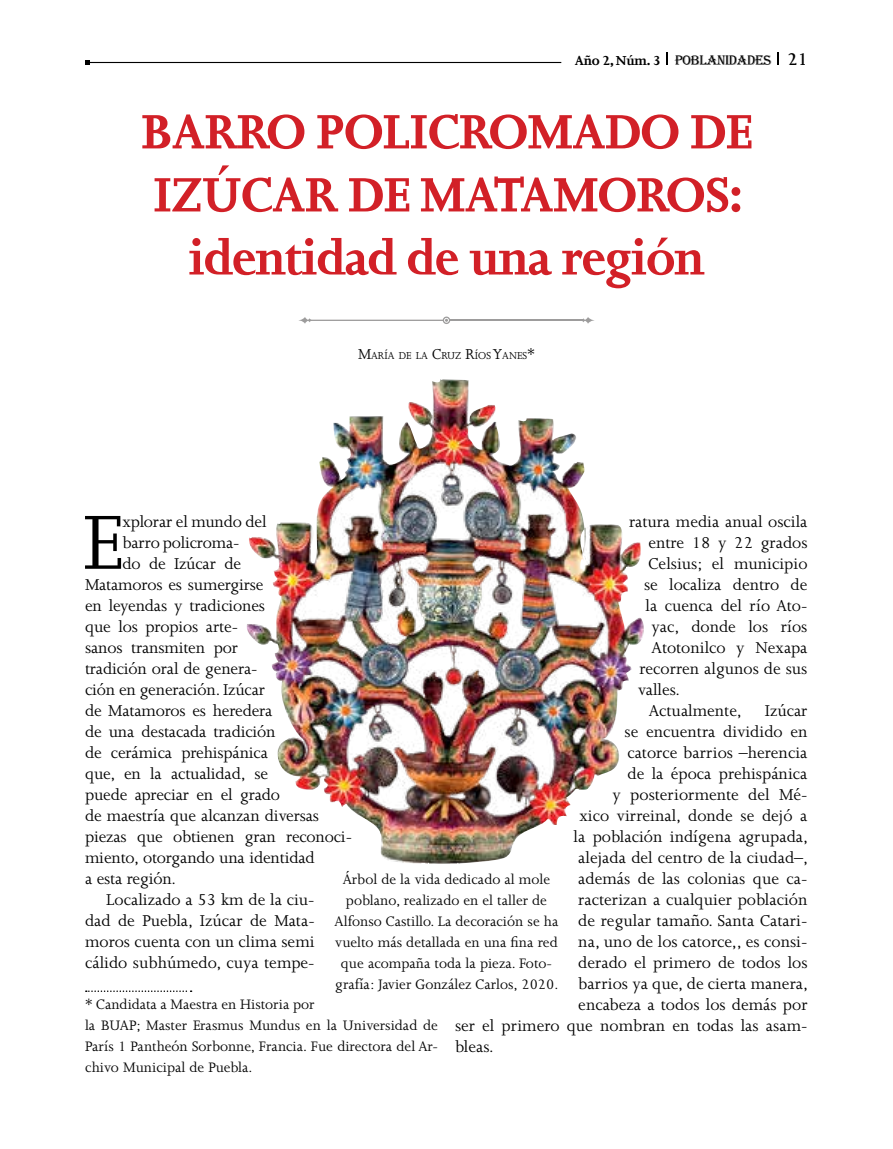
<style>
.page{position:relative;width:893px;height:1149px;background:#fff}
.page>*{position:absolute;margin:0;border:0;box-sizing:border-box;transform-origin:0 0}
.t1{font:88.05px "Joanna MT Std";color:#000}
.t2{font:700 55.5px/63px "Joanna MT Std";letter-spacing:-.025em;color:#d22027;text-align:center}
.t3{font:18px "Joanna MT Std";color:#000}
.t4{font:15.75px/21px "Joanna MT Std";color:#000}
.t5{font:14.25px "Algerian";letter-spacing:-.04em;color:#000}
.t6{font:11.55px "Joanna MT Std";color:#000}
.s1{font-family:"Joanna MT Std";font-weight:700;font-size:15px}
.s2{font-family:"Joanna MT Std";font-weight:600;font-size:19.5px}
.s3{font-size:16.5px}
</style>
<div class="page">
<svg style="left:666px;top:53px;width:2px;height:12px"></svg>
<svg style="left:778px;top:53px;width:1px;height:12px"></svg>
<hr style="left:87px;top:62px;width:474px;height:1px;background:#000">
<svg style="left:85px;top:60px;width:5px;height:5px"></svg>
<svg style="left:299px;top:316px;width:151px;height:8px"></svg>
<svg style="left:582px;top:317px;width:12px;height:6px"></svg>
<hr style="left:449px;top:319px;width:135px;height:2px;background:#9d9c9c">
<svg style="left:86px;top:990px;width:106px;height:1px"></svg>
<img style="left:246px;top:379px;width:398px;height:485px">
<p class="t5" style="left:575px;top:52px;width:235px"><span class="s1">Año 2, Núm. 3</span> POBLANIDADES <span class="s2">21</span></p>
<h2 class="t2" style="left:141px;top:100px;width:612px">BARRO POLICROMADO DE<br>IZÚCAR DE MATAMOROS: identidad de una región</h2>
<p class="t6" style="left:358px;top:349px;width:178px"><span class="s3">M</span>ARÍA DE LA <span class="s3">C</span>RUZ <span class="s3">R</span>ÍOS <span class="s3">Y</span>ANES<span class="s3">*</span></p>
<h1 class="t1" style="left:83px;top:495px;width:42px">E</h1>
<p class="t3" style="left:122px;top:511px;width:146px">xplorar el mundo del</p>
<p class="t3" style="left:629px;top:511px;width:180px">ratura media anual oscila</p>
<p class="t3" style="left:648px;top:532px;width:161px">entre 18 y 22 grados</p>
<p class="t3" style="left:648px;top:553px;width:160px">Celsius; el municipio</p>
<p class="t3" style="left:644px;top:574px;width:165px">se localiza dentro de</p>
<p class="t3" style="left:645px;top:595px;width:164px">la cuenca del río Ato-</p>
<p class="t3" style="left:651px;top:616px;width:157px">yac, donde los ríos</p>
<p class="t3" style="left:651px;top:637px;width:157px">Atotonilco y Nexapa</p>
<p class="t3" style="left:639px;top:658px;width:169px">recorren algunos de sus</p>
<p class="t3" style="left:638px;top:679px;width:44px">valles.</p>
<p class="t3" style="left:649px;top:700px;width:94px">Actualmente,</p>
<p class="t3" style="left:765px;top:700px;width:44px">Izúcar</p>
<p class="t3" style="left:624px;top:721px;width:185px">se encuentra dividido en</p>
<p class="t3" style="left:627px;top:742px;width:181px">catorce barrios –herencia</p>
<p class="t3" style="left:627px;top:763px;width:182px">de la época prehispánica</p>
<p class="t3" style="left:612px;top:784px;width:196px">y posteriormente del Mé-</p>
<p class="t3" style="left:579px;top:805px;width:229px">xico virreinal, donde se dejó a</p>
<p class="t3" style="left:573px;top:826px;width:236px">la población indígena agrupada,</p>
<p class="t3" style="left:578px;top:847px;width:231px">alejada del centro de la ciudad–,</p>
<p class="t3" style="left:578px;top:868px;width:231px">además de las colonias que ca-</p>
<p class="t3" style="left:578px;top:889px;width:231px">racterizan a cualquier población</p>
<p class="t3" style="left:578px;top:910px;width:231px">de regular tamaño. Santa Catari-</p>
<p class="t3" style="left:578px;top:931px;width:231px">na, uno de los catorce,, es consi-</p>
<p class="t3" style="left:578px;top:952px;width:231px">derado el primero de todos los</p>
<p class="t3" style="left:578px;top:973px;width:231px">barrios ya que, de cierta manera,</p>
<p class="t3" style="left:578px;top:994px;width:231px">encabeza a todos los demás por</p>
<p class="t3" style="left:455px;top:1015px;width:354px">ser el primero que nombran en todas las asam-</p>
<p class="t3" style="left:455px;top:1036px;width:40px">bleas.</p>
<p class="t3" style="left:122px;top:532px;width:119px">barro policroma-</p>
<p class="t3" style="left:122px;top:553px;width:120px">do de Izúcar de</p>
<p class="t3" style="left:85px;top:574px;width:180px">Matamoros es sumergirse</p>
<p class="t3" style="left:85px;top:595px;width:182px">en leyendas y tradiciones</p>
<p class="t3" style="left:85px;top:616px;width:154px">que los propios arte-</p>
<p class="t3" style="left:85px;top:637px;width:155px">sanos transmiten por</p>
<p class="t3" style="left:85px;top:658px;width:174px">tradición oral de genera-</p>
<p class="t3" style="left:85px;top:679px;width:182px">ción en generación. Izúcar</p>
<p class="t3" style="left:85px;top:700px;width:189px">de Matamoros es heredera</p>
<p class="t3" style="left:85px;top:721px;width:192px">de una destacada tradición</p>
<p class="t3" style="left:85px;top:742px;width:184px">de cerámica prehispánica</p>
<p class="t3" style="left:85px;top:763px;width:184px">que, en la actualidad, se</p>
<p class="t3" style="left:85px;top:784px;width:197px">puede apreciar en el grado</p>
<p class="t3" style="left:85px;top:805px;width:235px">de maestría que alcanzan diversas</p>
<p class="t3" style="left:85px;top:826px;width:268px">piezas que obtienen gran reconoci-</p>
<p class="t3" style="left:85px;top:847px;width:231px">miento, otorgando una identidad</p>
<p class="t3" style="left:85px;top:868px;width:98px">a esta región.<sup>1</sup></p>
<p class="t3" style="left:106px;top:889px;width:210px">Localizado a 53 km de la ciu-</p>
<p class="t3" style="left:85px;top:910px;width:231px">dad de Puebla, Izúcar de Mata-</p>
<p class="t3" style="left:85px;top:931px;width:231px">moros cuenta con un clima semi</p>
<p class="t3" style="left:85px;top:952px;width:231px">cálido subhúmedo, cuya tempe-</p>
<p class="t4" style="left:85px;top:993px;width:354px">* Candidata a Maestra en Historia por<br>la BUAP; Master Erasmus Mundus en la Universidad de París 1 Pantheón Sorbonne, Francia. Fue directora del Ar&shy;chivo Municipal de Puebla.</p>
<p class="t4" style="left:335px;top:868px;width:225px;text-align:center">Árbol de la vida dedicado al mole poblano, realizado en el taller de Alfonso Castillo. La decoración se ha vuelto más detallada en una fina red que acompaña toda la pieza. Foto&shy;grafía: Javier González Carlos, 2020.</p>
</div>
